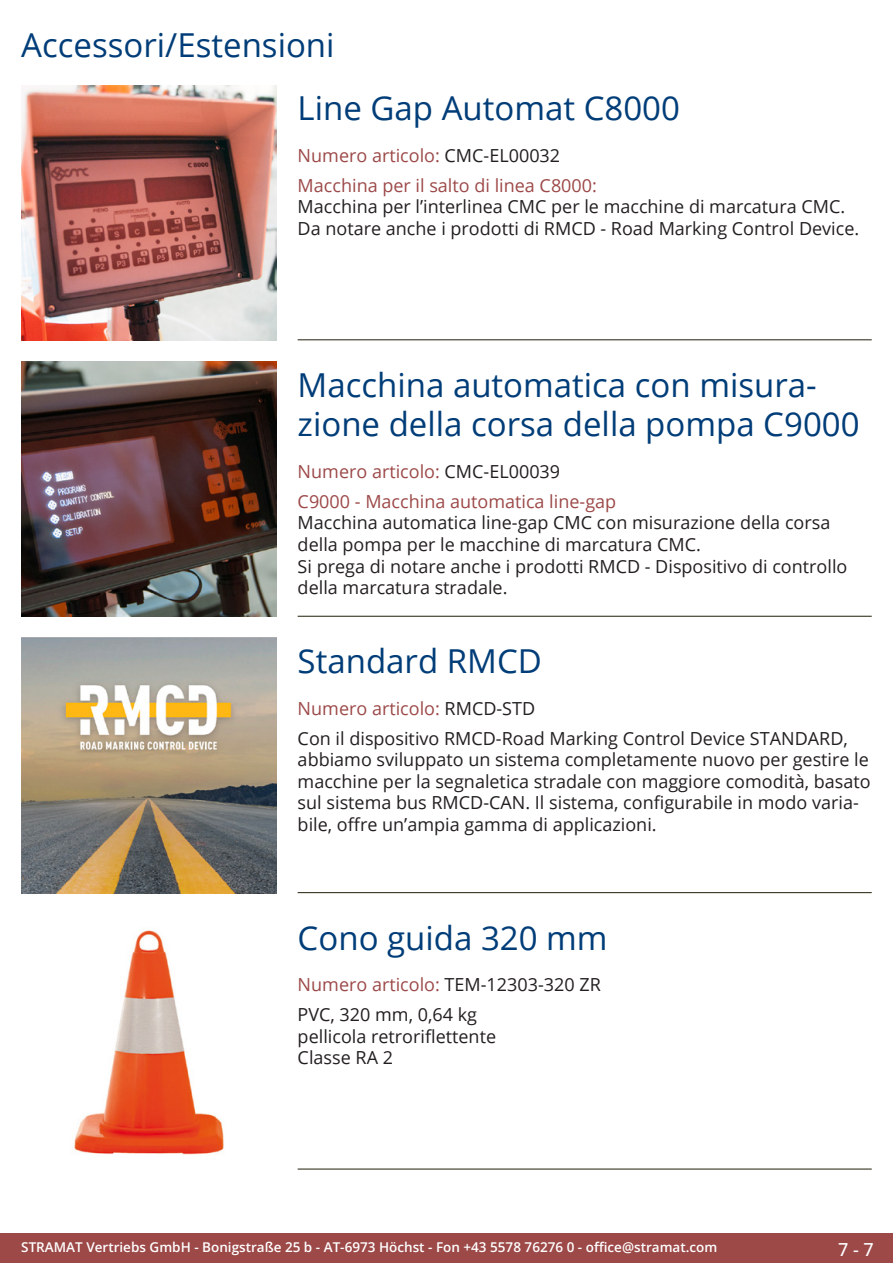
<style>
.page{position:relative;width:893px;height:1263px;background:#fff}
.page>*{position:absolute;margin:0;border:0;box-sizing:border-box;transform-origin:0 0}
.Produkttitel{font:33px/39.6px "Open Sans";color:#003d78}
.RastTitel{font:33px "Open Sans";color:#003d78}
.Beschreibung_Text{font:18px/21.6px "Open Sans";color:#231f20}
.TechDaten_Überschrif{font:18px "Open Sans";color:#9c4948}
.t1{font:500 18px "Open Sans";color:#fff}
.t2{font:600 13.5px "Open Sans";color:#fff}
.s1{color:#231f20}
.s2{color:#9c4948}
</style>
<div class="page">
<div style="left:0;top:1233px;width:893px;height:30px;background:#9c4948"></div>
<hr style="left:298px;top:340px;width:574px;height:1px;background:#201d08">
<hr style="left:298px;top:616px;width:574px;height:1px;background:#201d08">
<hr style="left:298px;top:892px;width:574px;height:1px;background:#201d08">
<hr style="left:298px;top:1169px;width:574px;height:1px;background:#201d08">
<img style="left:21px;top:85px;width:255px;height:255px">
<img style="left:21px;top:361px;width:255px;height:256px">
<img style="left:21px;top:638px;width:255px;height:255px">
<img style="left:74px;top:930px;width:150px;height:225px">
<p class="RastTitel" style="left:21px;top:22px;width:315px">Accessori/Estensioni</p>
<p class="Produkttitel" style="left:298px;top:88px;width:384px">Line Gap Automat C8000</p>
<p class="TechDaten_Überschrif" style="left:298px;top:143px;width:264px">Numero articolo: <span class="s1">CMC-EL00032</span></p>
<p class="Beschreibung_Text" style="left:298px;top:174px;width:563px"><span class="s2">Macchina per il salto di linea C8000:<br></span>Macchina per l’interlinea CMC per le macchine di marcatura CMC.<br>Da notare anche i prodotti di RMCD - Road Marking Control Device.</p>
<p class="Produkttitel" style="left:298px;top:364px;width:563px">Macchina automatica con misura&shy;zione della corsa della pompa C9000</p>
<p class="TechDaten_Überschrif" style="left:298px;top:459px;width:264px">Numero articolo: <span class="s1">CMC-EL00039</span></p>
<p class="Beschreibung_Text" style="left:298px;top:490px;width:551px"><span class="s2">C9000 - Macchina automatica line-gap<br></span>Macchina automatica line-gap CMC con misurazione della corsa della pompa per le macchine di marcatura CMC.<br>Si prega di notare anche i prodotti RMCD - Dispositivo di controllo della marcatura stradale.</p>
<p class="Produkttitel" style="left:298px;top:640px;width:246px">Standard RMCD</p>
<p class="TechDaten_Überschrif" style="left:298px;top:696px;width:239px">Numero articolo: <span class="s1">RMCD-STD</span></p>
<p class="Beschreibung_Text" style="left:298px;top:727px;width:574px">Con il dispositivo RMCD-Road Marking Control Device STANDARD, abbiamo sviluppato un sistema completamente nuovo per gestire le macchine per la segnaletica stradale con maggiore comodità, basato sul sistema bus RMCD-CAN. Il sistema, configurabile in modo varia&shy;bile, offre un’ampia gamma di applicazioni.</p>
<p class="Produkttitel" style="left:298px;top:917px;width:311px">Cono guida 320 mm</p>
<p class="TechDaten_Überschrif" style="left:298px;top:972px;width:305px">Numero articolo: <span class="s1">TEM-12303-320 ZR</span></p>
<p class="Beschreibung_Text" style="left:298px;top:1003px;width:200px">PVC, 320 mm, 0,64 kg pellicola retroriflettente<br>Classe RA 2</p>
<p class="t2" style="left:21px;top:1238px;width:698px">STRAMAT Vertriebs GmbH - Bonigstraße 25 b - AT-6973 Höchst - Fon +43 5578 76276 0 - office@stramat.com</p>
<p class="t1" style="left:838px;top:1237px;width:37px">7 - 7</p>
</div>
